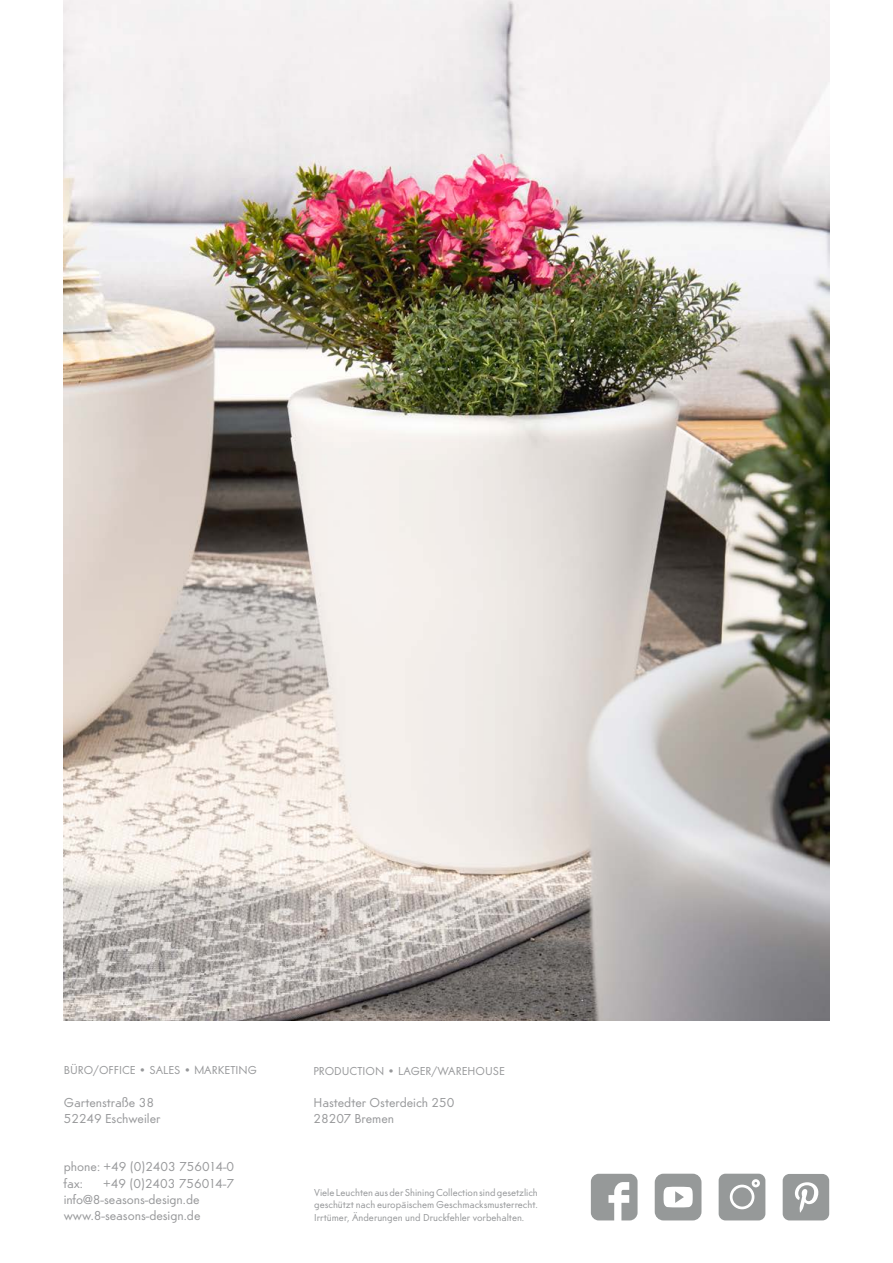
<style>
.page{position:relative;width:893px;height:1263px;background:#fff}
.page>*{position:absolute;margin:0;border:0;box-sizing:border-box;transform-origin:0 0}
.t1{font:13.5px/16.2px "Am Sans";color:#97989a}
.t2{font:12px "Am Sans";color:#97989a}
.t3{font:10.5px/12.6px "Am Sans";color:#96989a;text-align:justify}
</style>
<div class="page">
<img style="left:64px;top:0;width:765px;height:1020px">
<svg style="left:591px;top:1174px;width:47px;height:46px"></svg>
<svg style="left:719px;top:1174px;width:46px;height:46px;background:#a3a6a6"></svg>
<div style="left:732px;top:1187px;width:20px;height:19px;background:#969999;border-radius:50%"></div>
<div style="left:783px;top:1174px;width:46px;height:46px;background:#969999;border-radius:7px"></div>
<svg style="left:795px;top:1182px;width:23px;height:30px"></svg>
<svg style="left:655px;top:1174px;width:46px;height:46px"></svg>
<p class="t2" style="left:64px;top:1063px;width:194px">BÜRO/OFFICE • SALES • MARKETING</p>
<p class="t1" style="left:64px;top:1094px;width:98px">Gartenstraße 38<br>52249 Eschweiler</p>
<p class="t1" style="left:64px;top:1159px;width:172px">phone: +49 (0)2403 756014-0 fax:</p>
<p class="t1" style="left:64px;top:1175px;width:172px;text-indent:39px">+49 (0)2403 756014-7 info@8-seasons-design.de www.8-seasons-design.de</p>
<p class="t2" style="left:313px;top:1063px;width:193px">PRODUCTION • LAGER/WAREHOUSE</p>
<p class="t1" style="left:313px;top:1094px;width:143px">Hastedter Osterdeich 250<br>28207 Bremen</p>
<p class="t3" style="left:314px;top:1186px;width:225px">Viele Leuchten aus der Shining Collection sind gesetzlich geschützt nach europäischem Geschmacksmusterrecht.<br>Irrtümer, Änderungen und Druckfehler vorbehalten.</p>
</div>
